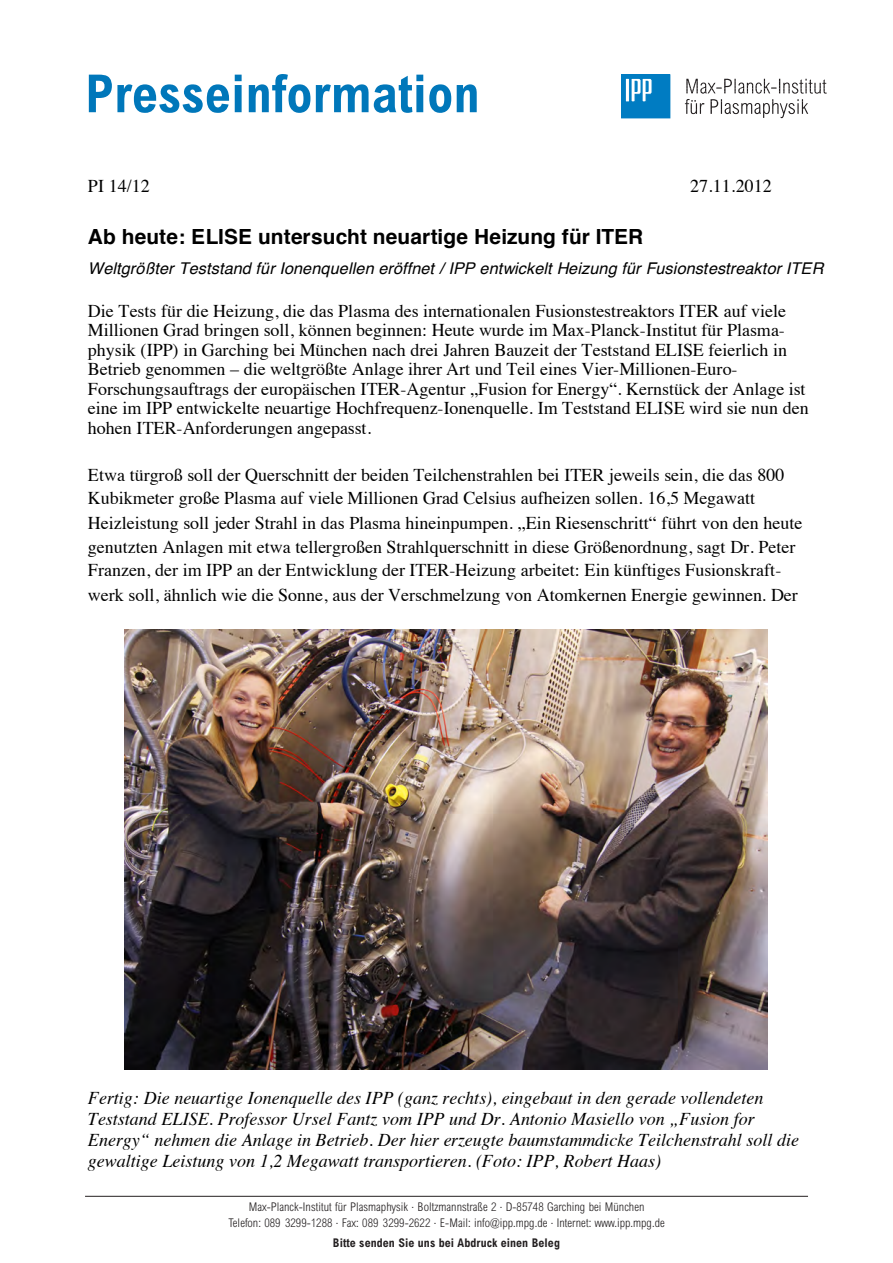
<style>
.page{position:relative;width:893px;height:1263px;background:#fff}
.page>*{position:absolute;margin:0;border:0;box-sizing:border-box;transform-origin:0 0}
.t1{font:700 condensed 52.5px "Arial";color:#0077ba}
.t2{font:700 20.85px "Helvetica";letter-spacing:.005em;color:#000}
.t3{font:18px/19.5px "Times";color:#000}
.t4{font:italic 18px/21px "Times";color:#000}
.t5{font:italic 16.2px "Helvetica";letter-spacing:.01em;color:#000}
.t6{font:300 condensed 12px/16.5px "Arial";letter-spacing:.005em;color:#231f20;text-align:center}
.t7{font:700 condensed 12px "Arial";letter-spacing:.005em;color:#231f20}
</style>
<div class="page">
<div style="left:621px;top:75px;width:49px;height:43px;background:#007cc2"></div>
<div style="left:621px;top:74px;width:49px;height:44px;border:1px solid #007cc2"></div>
<hr style="left:625px;top:78px;width:4px;height:24px;background:#fff">
<div style="left:625px;top:78px;width:5px;height:24px;border:1px solid #007cc2"></div>
<svg style="left:631px;top:78px;width:21px;height:24px"></svg>
<svg style="left:685px;top:79px;width:142px;height:39px"></svg>
<hr style="left:85px;top:1196px;width:723px;height:1px;background:#231f20">
<img style="left:125px;top:629px;width:643px;height:440px">
<h1 class="t1" style="left:85px;top:75px;width:396px">Presseinformation</h1>
<p class="t3" style="left:88px;top:177px;width:63px">PI 14/12</p>
<p class="t3" style="left:690px;top:177px;width:83px">27.11.2012</p>
<p class="t2" style="left:88px;top:228px;width:557px">Ab heute: ELISE untersucht neuartige Heizung für ITER</p>
<p class="t5" style="left:88px;top:262px;width:737px">Weltgrößter Teststand für Ionenquellen eröffnet / IPP entwickelt Heizung für Fusionstestreaktor ITER</p>
<p class="t3" style="left:88px;top:303px;width:722px">Die Tests für die Heizung, die das Plasma des internationalen Fusionstestreaktors ITER auf viele Millionen Grad bringen soll, können beginnen: Heute wurde im Max-Planck-Institut für Plasma&shy;physik (IPP) in Garching bei München nach drei Jahren Bauzeit der Teststand ELISE feierlich in Betrieb genommen – die weltgrößte Anlage ihrer Art und Teil eines Vier-Millionen-Euro-Forschungsauftrags der europäischen ITER-Agentur „Fusion for Energy“. Kernstück der Anlage ist eine im IPP entwickelte neuartige Hochfrequenz-Ionenquelle. Im Teststand ELISE wird sie nun den hohen ITER-Anforderungen angepasst.</p>
<p class="t3" style="left:88px;top:464px;width:716px;line-height:24px">Etwa türgroß soll der Querschnitt der beiden Teilchenstrahlen bei ITER jeweils sein, die das 800<br>Kubikmeter große Plasma auf viele Millionen Grad Celsius aufheizen sollen. 16,5 Megawatt Heizleistung soll jeder Strahl in das Plasma hineinpumpen. „Ein Riesenschritt“ führt von den heute genutzten Anlagen mit etwa tellergroßen Strahlquerschnitt in diese Größenordnung, sagt Dr. Peter Franzen, der im IPP an der Entwicklung der ITER-Heizung arbeitet: Ein künftiges Fusionskraft&shy;werk soll, ähnlich wie die Sonne, aus der Verschmelzung von Atomkernen Energie gewinnen. Der</p>
<p class="t4" style="left:88px;top:1089px;width:713px">Fertig: Die neuartige Ionenquelle des IPP (ganz rechts), eingebaut in den gerade vollendeten Teststand ELISE. Professor Ursel Fantz vom IPP und Dr. Antonio Masiello von „Fusion for Energy“ nehmen die Anlage in Betrieb. Der hier erzeugte baumstammdicke Teilchenstrahl soll die gewaltige Leistung von 1,2 Megawatt transportieren. (Foto: IPP, Robert Haas)</p>
<p class="t6" style="left:228px;top:1199px;width:438px">Max-Planck-Institut für Plasmaphysik . Boltzmannstraße 2 . D-85748 Garching bei München<br>Telefon: 089 3299-1288 . Fax: 089 3299-2622 . E-Mail: info@ipp.mpg.de . Internet: www.ipp.mpg.de</p>
<p class="t7" style="left:333px;top:1238px;width:229px">Bitte senden Sie uns bei Abdruck einen Beleg</p>
</div>
